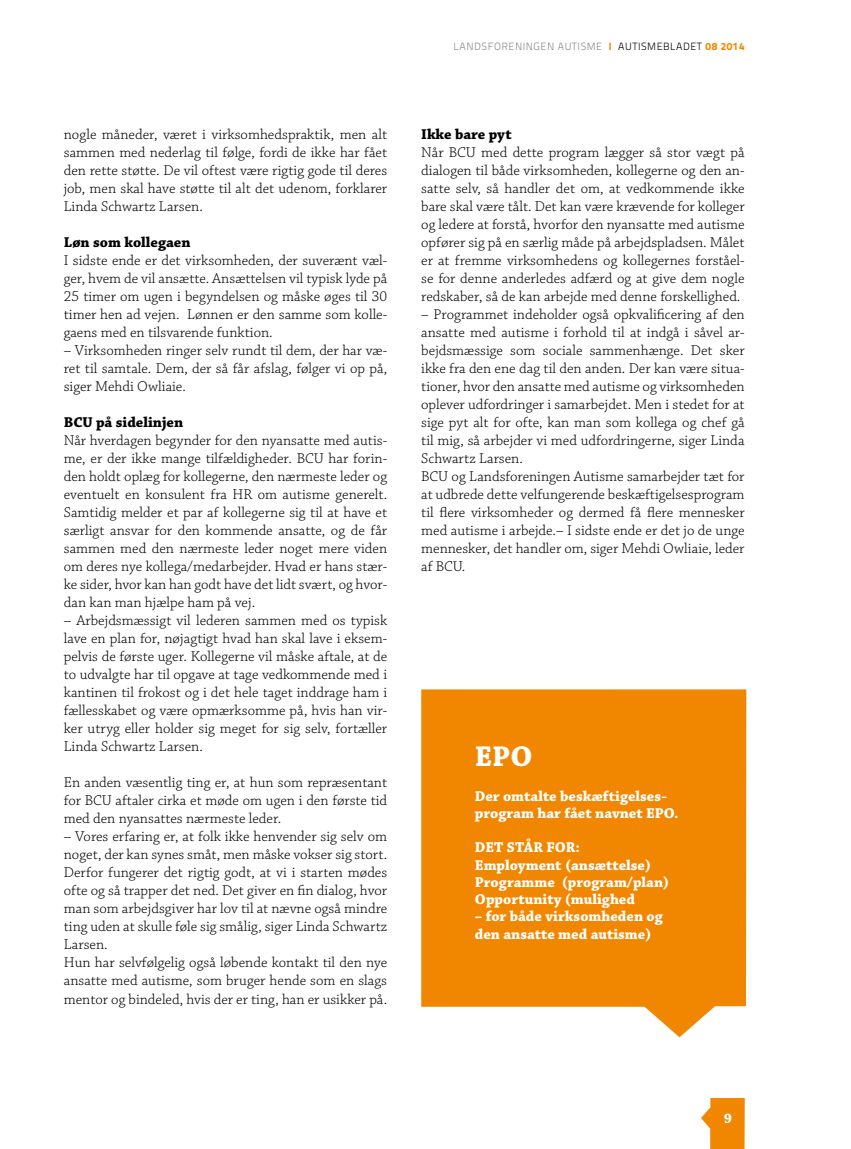
<style>
.page{position:relative;width:851px;height:1149px;background:#fff}
.page>*{position:absolute;margin:0;border:0;box-sizing:border-box;transform-origin:0 0}
.t1{font:700 30px "Chaparral Pro";color:#fff}
.t2{font:300 15px/18px "Chaparral Pro";color:#000;text-align:justify}
.t3{font:700 15px/17.2px "Chaparral Pro";color:#fff}
.t4{font:700 15px "Chaparral Pro";color:#000}
.t5{font:700 14.55px "Chaparral Pro";color:#fff}
.t6{font:300 10.5px "Titillium Text 22 L";letter-spacing:.05em;color:#878787}
.s1{font-weight:800;color:#f18700}
.s2{color:#000}
</style>
<div class="page">
<svg style="left:701px;top:1098px;width:43px;height:50px"></svg>
<svg style="left:421px;top:689px;width:325px;height:347px;background:#f29013"></svg>
<p class="t2" style="left:64px;top:126px;width:325px">nogle måneder, været i virksomhedspraktik, men alt sammen med nederlag til følge, fordi de ikke har fået den rette støtte. De vil oftest være rigtig gode til deres job, men skal have støtte til alt det udenom, forklarer Linda Schwartz Larsen.</p>
<p class="t4" style="left:64px;top:233px;width:128px">Løn som kollegaen</p>
<p class="t2" style="left:64px;top:252px;width:325px">I sidste ende er det virksomheden, der suverænt væl&shy;ger, hvem de vil ansætte. Ansættelsen vil typisk lyde på 25 timer om ugen i begyndelsen og måske øges til 30 timer hen ad vejen. Lønnen er den samme som kolle&shy;gaens med en tilsvarende funktion.</p>
<p class="t2" style="left:64px;top:342px;width:325px">– Virksomheden ringer selv rundt til dem, der har væ&shy;ret til samtale. Dem, der så får afslag, følger vi op på, siger Mehdi Owliaie.</p>
<p class="t4" style="left:64px;top:413px;width:121px">BCU på sidelinjen</p>
<p class="t2" style="left:64px;top:432px;width:325px">Når hverdagen begynder for den nyansatte med autis&shy;me, er der ikke mange tilfældigheder. BCU har forin&shy;den holdt oplæg for kollegerne, den nærmeste leder og eventuelt en konsulent fra HR om autisme generelt.<br>Samtidig melder et par af kollegerne sig til at have et særligt ansvar for den kommende ansatte, og de får sammen med den nærmeste leder noget mere viden om deres nye kollega/medarbejder. Hvad er hans stær&shy;ke sider, hvor kan han godt have det lidt svært, og hvor&shy;dan kan man hjælpe ham på vej.</p>
<p class="t2" style="left:64px;top:612px;width:325px">– Arbejdsmæssigt vil lederen sammen med os typisk lave en plan for, nøjagtigt hvad han skal lave i eksem&shy;pelvis de første uger. Kollegerne vil måske aftale, at de to udvalgte har til opgave at tage vedkommende med i kantinen til frokost og i det hele taget inddrage ham i fællesskabet og være opmærksomme på, hvis han vir&shy;ker utryg eller holder sig meget for sig selv, fortæller Linda Schwartz Larsen.</p>
<p class="t2" style="left:64px;top:774px;width:325px">En anden væsentlig ting er, at hun som repræsentant for BCU aftaler cirka et møde om ugen i den første tid med den nyansattes nærmeste leder.</p>
<p class="t2" style="left:64px;top:828px;width:325px;text-align:left">– Vores erfaring er, at folk ikke henvender sig selv om noget, der kan synes småt, men måske vokser sig stort.<br>Derfor fungerer det rigtig godt, at vi i starten mødes ofte og så trapper det ned. Det giver en fin dialog, hvor man som arbejdsgiver har lov til at nævne også mindre ting uden at skulle føle sig smålig, siger Linda Schwartz Larsen.<br>Hun har selvfølgelig også løbende kontakt til den nye ansatte med autisme, som bruger hende som en slags mentor og bindeled, hvis der er ting, han er usikker på.</p>
<p class="t6" style="left:453px;top:39px;width:292px">LANDSFORENINGEN AUTISME <span class="s1">I</span> <span class="s2">AUTISMEBLADET</span> <span class="s1">08 2014</span></p>
<p class="t4" style="left:421px;top:125px;width:92px">Ikke bare pyt</p>
<p class="t2" style="left:421px;top:144px;width:325px">Når BCU med dette program lægger så stor vægt på dialogen til både virksomheden, kollegerne og den an&shy;satte selv, så handler det om, at vedkommende ikke bare skal være tålt. Det kan være krævende for kolleger og ledere at forstå, hvorfor den nyansatte med autisme opfører sig på en særlig måde på arbejdspladsen. Målet er at fremme virksomhedens og kollegernes forståel&shy;se for denne anderledes adfærd og at give dem nogle redskaber, så de kan arbejde med denne forskellighed.</p>
<p class="t2" style="left:421px;top:306px;width:325px;text-align:left">– Programmet indeholder også opkvalificering af den ansatte med autisme i forhold til at indgå i såvel ar&shy;bejdsmæssige som sociale sammenhænge. Det sker ikke fra den ene dag til den anden. Der kan være situa&shy;tioner, hvor den ansatte med autisme og virksomheden oplever udfordringer i samarbejdet. Men i stedet for at sige pyt alt for ofte, kan man som kollega og chef gå til mig, så arbejder vi med udfordringerne, siger Linda Schwartz Larsen.<br>BCU og Landsforeningen Autisme samarbejder tæt for at udbrede dette velfungerende beskæftigelsesprogram til flere virksomheder og dermed få flere mennesker med autisme i arbejde.– I sidste ende er det jo de unge mennesker, det handler om, siger Mehdi Owliaie, leder af BCU.</p>
<h1 class="t1" style="left:475px;top:738px;width:59px">EPO</h1>
<p class="t3" style="left:475px;top:787px;width:205px">Der omtalte beskæftigelses&shy;program har fået navnet EPO.</p>
<p class="t3" style="left:475px;top:839px;width:196px">DET STÅR FOR:<br>Employment (ansættelse)<br>Programme (program/plan)<br>Opportunity (mulighed</p>
<p class="t3" style="left:475px;top:908px;width:189px">– for både virksomheden og den ansatte med autisme)</p>
<p class="t5" style="left:723px;top:1109px;width:10px">9</p>
</div>
